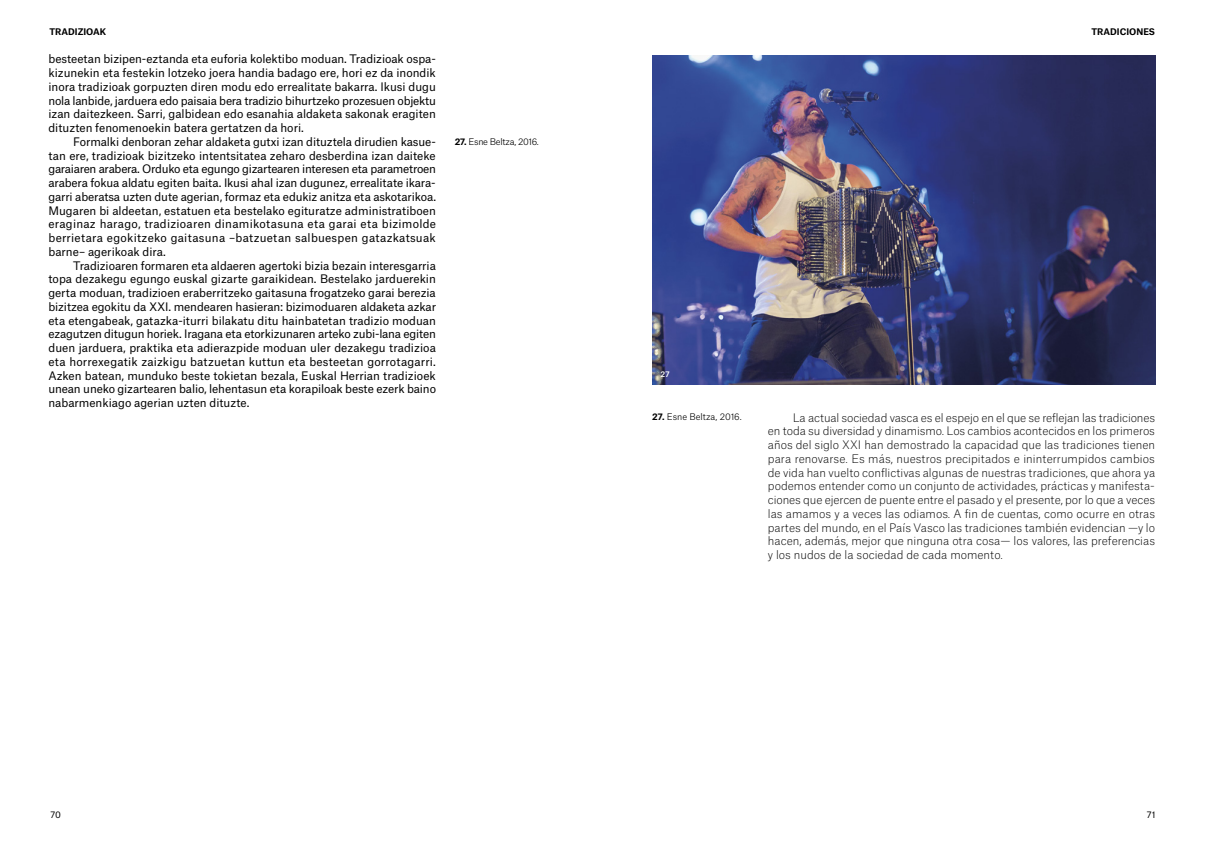
<style>
.page{position:relative;width:1205px;height:855px;background:#fff}
.page>*{position:absolute;margin:0;border:0;box-sizing:border-box;transform-origin:0 0}
.t1{font:11.25px/13.8px "Atlas Grotesk";color:#000;text-align:justify}
.t2{font:100 11.25px/13.8px "Atlas Grotesk";color:#000;text-align:justify}
.t3{font:300 8.75px "Atlas Grotesk";letter-spacing:-.015em;color:#000}
.t4{font:700 8.75px "Atlas Grotesk";color:#000}
.t5{font:8.75px "Atlas Grotesk";color:#000}
.t6{font:500 7.5px "Atlas Grotesk";color:#fff}
.s1{font-weight:700}
</style>
<div class="page">
<img style="left:653px;top:55px;width:502px;height:330px">
<p class="t4" style="left:49px;top:24px;width:58px">TRADIZIOAK</p>
<p class="t1" style="left:48px;top:51px;width:389px">besteetan bizipen-eztanda eta euforia kolektibo moduan. Tradizioak ospa&shy;kizunekin eta festekin lotzeko joera handia badago ere, hori ez da inondik inora tradizioak gorpuzten diren modu edo errealitate bakarra. Ikusi dugu nola lanbide, jarduera edo paisaia bera tradizio bihurtzeko prozesuen objektu izan daitezkeen. Sarri, galbidean edo esanahia aldaketa sakonak eragiten dituzten fenomenoekin batera gertatzen da hori.</p>
<p class="t1" style="left:48px;top:134px;width:389px;text-indent:25px">Formalki denboran zehar aldaketa gutxi izan dituztela dirudien kasue&shy;tan ere, tradizioak bizitzeko intentsitatea zeharo desberdina izan daiteke garaiaren arabera. Orduko eta egungo gizartearen interesen eta parametroen arabera fokua aldatu egiten baita. Ikusi ahal izan dugunez, errealitate ikara&shy;garri aberatsa uzten dute agerian, formaz eta edukiz anitza eta askotarikoa.<br>Mugaren bi aldeetan, estatuen eta bestelako egituratze administratiboen eraginaz harago, tradizioaren dinamikotasuna eta garai eta bizimolde berrietara egokitzeko gaitasuna –batzuetan salbuespen gatazkatsuak barne– agerikoak dira.</p>
<p class="t1" style="left:48px;top:257px;width:389px;text-indent:25px">Tradizioaren formaren eta aldaeren agertoki bizia bezain interesgarria topa dezakegu egungo euskal gizarte garaikidean. Bestelako jarduerekin gerta moduan, tradizioen eraberritzeko gaitasuna frogatzeko garai berezia bizitzea egokitu da XXI. mendearen hasieran: bizimoduaren aldaketa azkar eta etengabeak, gatazka-iturri bilakatu ditu hainbatetan tradizio moduan ezagutzen ditugun horiek. Iragana eta etorkizunaren arteko zubi-lana egiten duen jarduera, praktika eta adierazpide moduan uler dezakegu tradizioa eta horrexegatik zaizkigu batzuetan kuttun eta besteetan gorrotagarri.<br>Azken batean, munduko beste tokietan bezala, Euskal Herrian tradizioek unean uneko gizartearen balio, lehentasun eta korapiloak beste ezerk baino nabarmenkiago agerian uzten dituzte.</p>
<p class="t3" style="left:455px;top:134px;width:86px"><span class="s1">27.</span> Esne Beltza, 2016.</p>
<p class="t4" style="left:1091px;top:24px;width:65px">TRADICIONES</p>
<p class="t6" style="left:660px;top:368px;width:10px">27</p>
<p class="t3" style="left:652px;top:409px;width:91px"><span class="s1">27.</span> Esne Beltza, 2016.</p>
<p class="t2" style="left:768px;top:410px;width:389px;text-indent:25px">La actual sociedad vasca es el espejo en el que se reflejan las tradiciones en toda su diversidad y dinamismo. Los cambios acontecidos en los primeros años del siglo XXI han demostrado la capacidad que las tradiciones tienen para renovarse. Es más, nuestros precipitados e ininterrumpidos cambios de vida han vuelto conflictivas algunas de nuestras tradiciones, que ahora ya podemos entender como un conjunto de actividades, prácticas y manifesta&shy;ciones que ejercen de puente entre el pasado y el presente, por lo que a veces las amamos y a veces las odiamos. A fin de cuentas, como ocurre en otras partes del mundo, en el País Vasco las tradiciones también evidencian —y lo hacen, además, mejor que ninguna otra cosa— los valores, las preferencias y los nudos de la sociedad de cada momento.</p>
<p class="t5" style="left:50px;top:808px;width:12px">70</p>
<p class="t5" style="left:1147px;top:808px;width:10px">71</p>
</div>
